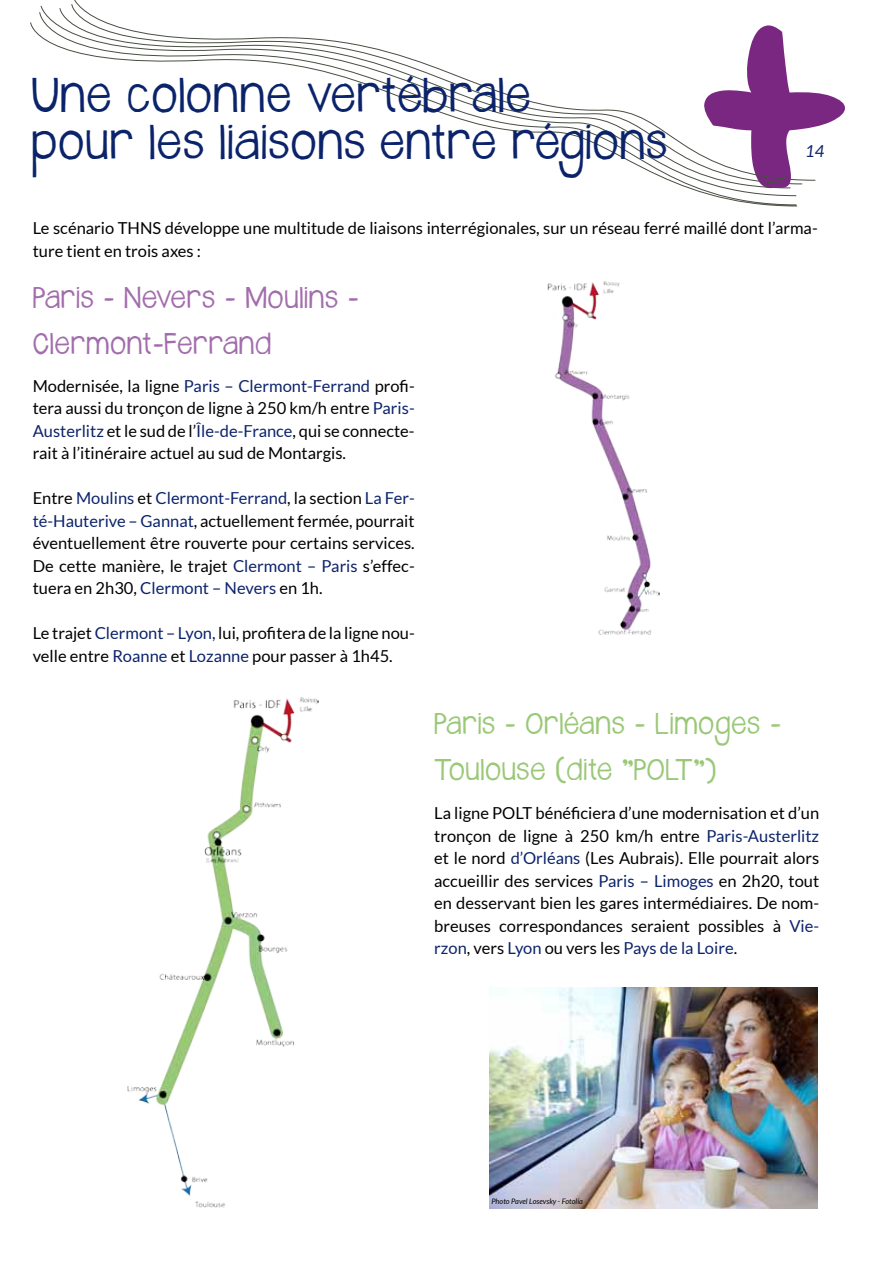
<style>
.page{position:relative;width:893px;height:1263px;background:#fff}
.page>*{position:absolute;margin:0;border:0;box-sizing:border-box;transform-origin:0 0}
.t1{font:450px "Polo Brush MF";color:#b19910}
.t2{font:39px/46.5px "Janda Safeand Sound Solid";letter-spacing:.02em;color:#0b236b}
.t3{font:24px/46.5px "Janda Safeand Sound Solid";letter-spacing:.025em;color:#99c876}
.t4{font:24px/46.5px "Janda Safeand Sound Solid";letter-spacing:.025em;color:#a26dac}
.t5{font:16.5px/22.5px "Lato";color:#000;text-align:justify}
.t6{font:italic 16.5px "Lato";color:#0b236b}
.t7{font:italic 7.5px "Lato";color:#000}
.s1{font-family:"Set Firetothe Rain";color:#7a2782}
.s2{color:#0b236b}
</style>
<div class="page">
<svg style="left:30px;top:0;width:785px;height:206px"></svg>
<img style="left:489px;top:987px;width:329px;height:222px">
<img style="left:547px;top:281px;width:113px;height:354px">
<img style="left:128px;top:697px;width:190px;height:511px">
<h1 class="t1" style="left:432px;top:-197px;width:423px">+<span class="s1">+</span></h1>
<h2 class="t2" style="left:31px;top:77px;width:637px">Une colonne vertébrale<br>pour les liaisons entre régions</h2>
<p class="t6" style="left:805px;top:142px;width:21px">14</p>
<p class="t5" style="left:33px;top:217px;width:786px">Le scénario THNS développe une multitude de liaisons interrégionales, sur un réseau ferré maillé dont l’arma&shy;ture tient en trois axes :</p>
<h3 class="t4" style="left:33px;top:277px;width:328px">Paris – Nevers – Moulins -<br>Clermont-Ferrand</h3>
<p class="t5" style="left:33px;top:374px;width:383px">Modernisée, la ligne <span class="s2">Paris – Clermont-Ferrand</span> profi&shy;tera aussi du tronçon de ligne à 250 km/h entre <span class="s2">Paris-Austerlitz</span> et le sud de l’<span class="s2">Île-de-France</span>, qui se connecte&shy;rait à l’itinéraire actuel au sud de Montargis.</p>
<p class="t5" style="left:33px;top:487px;width:383px">Entre <span class="s2">Moulins</span> et <span class="s2">Clermont-Ferrand</span>, la section <span class="s2">La Fer&shy;té-Hauterive – Gannat</span>, actuellement fermée, pourrait éventuellement être rouverte pour certains services.<br>De cette manière, le trajet <span class="s2">Clermont – Paris</span> s’effec&shy;tuera en 2h30, <span class="s2">Clermont – Nevers</span> en 1h.</p>
<p class="t5" style="left:33px;top:622px;width:383px">Le trajet <span class="s2">Clermont – Lyon,</span> lui, profitera de la ligne nou&shy;velle entre <span class="s2">Roanne</span> et <span class="s2">Lozanne</span> pour passer à 1h45.</p>
<h3 class="t3" style="left:434px;top:703px;width:348px">Paris – Orléans – Limoges –<br>Toulouse (dite "POLT")</h3>
<p class="t5" style="left:434px;top:802px;width:386px">La ligne POLT bénéficiera d’une modernisation et d’un tronçon de ligne à 250 km/h entre <span class="s2">Paris-Austerlitz </span>et le nord <span class="s2">d’Orléans</span> (Les Aubrais). Elle pourrait alors accueillir des services <span class="s2">Paris – Limoges</span> en 2h20, tout en desservant bien les gares intermédiaires. De nom&shy;breuses correspondances seraient possibles à <span class="s2">Vie&shy;rzon</span>, vers <span class="s2">Lyon</span> ou vers les <span class="s2">Pays de la Loire</span>.</p>
<p class="t7" style="left:491px;top:1196px;width:93px">Photo Pavel Losevsky - Fotolia</p>
</div>
